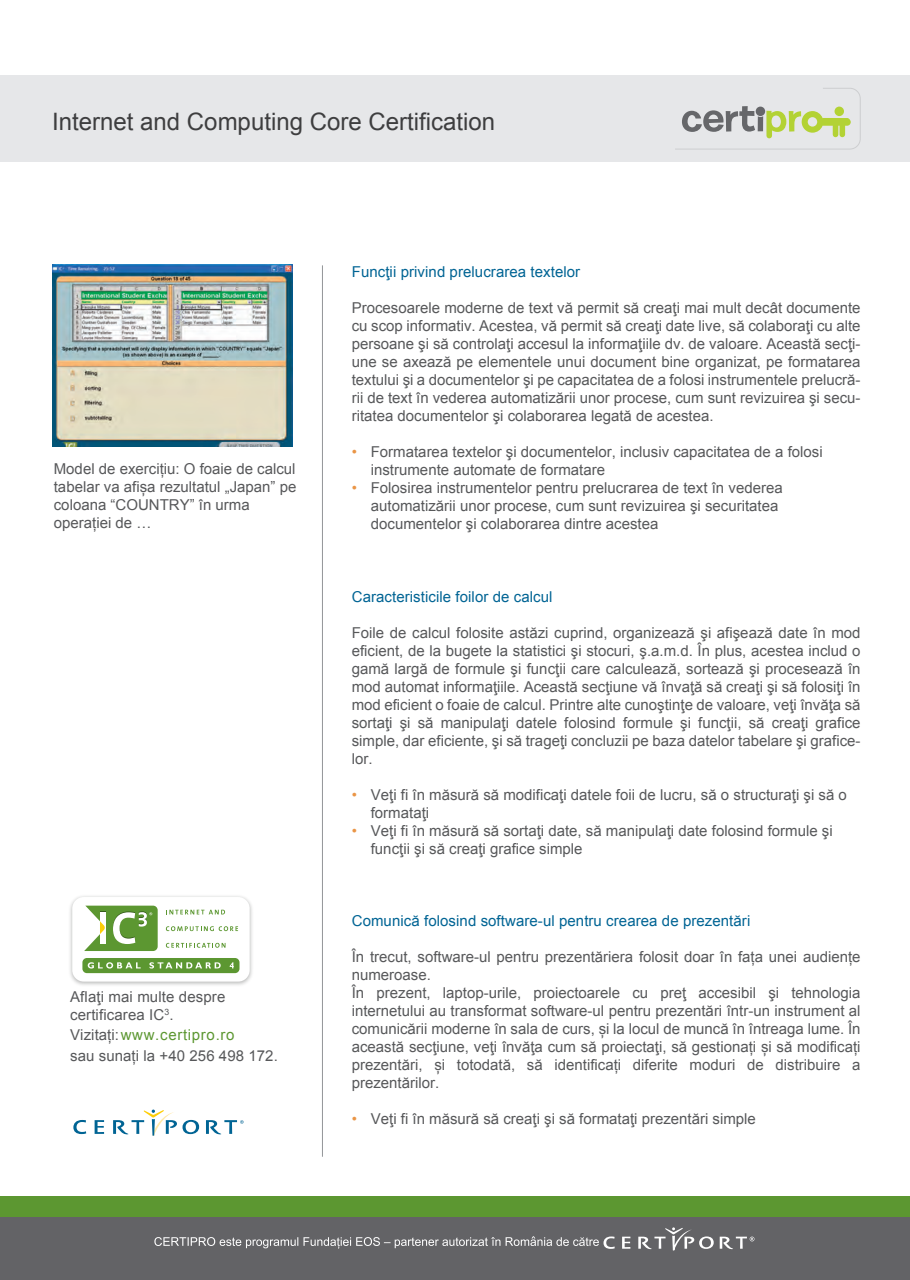
<style>
.page{position:relative;width:910px;height:1280px;background:#fff}
.page>*{position:absolute;margin:0;border:0;box-sizing:border-box;transform-origin:0 0}
.t1{font:24px "Arial";color:#3e3e3f}
.t2{font:15px/18px "Arial";color:#57585a}
.t3{font:15px "Arial";letter-spacing:.005em;color:#006494}
.s1{color:#5c9731}
.s2{color:#ea9546}
</style>
<div class="page">
<div style="left:0;top:1196px;width:910px;height:43px;background:#5c9731"></div>
<div style="left:0;top:1217px;width:910px;height:63px;background:#636366"></div>
<hr style="left:322px;top:265px;width:1px;height:892px;background:#939598">
<img style="left:52px;top:264px;width:241px;height:182px">
<img style="left:70px;top:896px;width:182px;height:89px">
<div style="left:73px;top:898px;width:175px;height:82px;background:#fff;border-radius:10px"></div>
<div style="left:72px;top:897px;width:178px;height:84px;border:2px solid #fff;border-radius:10px"></div>
<svg style="left:166px;top:943px;width:60px;height:5px"></svg>
<svg style="left:166px;top:926px;width:72px;height:5px"></svg>
<svg style="left:166px;top:910px;width:59px;height:4px"></svg>
<svg style="left:84px;top:906px;width:74px;height:45px"></svg>
<div style="left:82px;top:958px;width:157px;height:15px;background:#5c9731;border-radius:4px"></div>
<svg style="left:88px;top:962px;width:53px;height:6px"></svg>
<svg style="left:149px;top:962px;width:72px;height:6px"></svg>
<svg style="left:230px;top:962px;width:4px;height:6px"></svg>
<svg style="left:73px;top:1120px;width:13px;height:14px"></svg>
<svg style="left:95px;top:1120px;width:9px;height:14px"></svg>
<svg style="left:183px;top:1120px;width:16px;height:14px"></svg>
<svg style="left:113px;top:1109px;width:64px;height:27px"></svg>
<svg style="left:206px;top:1120px;width:38px;height:15px"></svg>
<div style="left:0;top:75px;width:910px;height:86px;background:#e6e7e9"></div>
<svg style="left:675px;top:88px;width:186px;height:62px"></svg>
<div style="left:756px;top:107px;width:9px;height:9px;background:#66676a;border-radius:50%"></div>
<svg style="left:154px;top:1227px;width:600px;height:23px"></svg>
<h1 class="t1" style="left:52px;top:106px;width:444px">Internet and Computing Core Certification</h1>
<p class="t2" style="left:54px;top:459px;width:244px">Model de exercițiu: O foaie de calcul tabelar va afișa rezultatul „Japan” pe coloana “COUNTRY” în urma operației de …</p>
<p class="t2" style="left:70px;top:988px;width:157px">Aflaţi mai multe despre certificarea IC<sup>3</sup>.</p>
<p class="t2" style="left:70px;top:1024px;width:209px;line-height:21px">Vizitați: <span class="s1">www.certipro.ro<br></span>sau sunați la +40 256 498 172.</p>
<p class="t3" style="left:352px;top:262px;width:230px">Funcţii privind prelucrarea textelor</p>
<p class="t2" style="left:352px;top:299px;width:510px;text-align:justify">Procesoarele moderne de text vă permit să creaţi mai mult decât documente cu scop informativ. Acestea, vă permit să creaţi date live, să colaboraţi cu alte persoane şi să controlaţi accesul la informaţiile dv. de valoare. Această secţi&shy;une se axează pe elementele unui document bine organizat, pe formatarea textului şi a documentelor şi pe capacitatea de a folosi instrumentele prelucră&shy;rii de text în vederea automatizării unor procese, cum sunt revizuirea şi secu&shy;ritatea documentelor şi colaborarea legată de acestea.</p>
<p class="t2" style="left:371px;top:443px;width:453px;text-indent:-19px"><span class="s2">•</span> Formatarea textelor şi documentelor, inclusiv capacitatea de a folosi instrumente automate de formatare</p>
<p class="t2" style="left:371px;top:479px;width:413px;text-indent:-19px"><span class="s2">•</span> Folosirea instrumentelor pentru prelucrarea de text în vederea automatizării unor procese, cum sunt revizuirea şi securitatea documentelor şi colaborarea dintre acestea</p>
<p class="t3" style="left:352px;top:586px;width:202px">Caracteristicile foilor de calcul</p>
<p class="t2" style="left:352px;top:623px;width:510px;text-align:justify">Foile de calcul folosite astăzi cuprind, organizează şi afişează date în mod eficient, de la bugete la statistici şi stocuri, ş.a.m.d. În plus, acestea includ o gamă largă de formule şi funcţii care calculează, sortează şi procesează în mod automat informaţiile. Această secţiune vă învaţă să creaţi şi să folosiţi în mod eficient o foaie de calcul. Printre alte cunoştinţe de valoare, veţi învăţa să sortaţi şi să manipulaţi datele folosind formule şi funcţii, să creaţi grafice simple, dar eficiente, şi să trageţi concluzii pe baza datelor tabelare şi grafice&shy;lor.</p>
<p class="t2" style="left:371px;top:785px;width:478px;text-indent:-19px"><span class="s2">•</span> Veţi fi în măsură să modificaţi datele foii de lucru, să o structuraţi şi să o formataţi</p>
<p class="t2" style="left:371px;top:821px;width:463px;text-indent:-19px"><span class="s2">•</span> Veţi fi în măsură să sortaţi date, să manipulaţi date folosind formule şi funcţii şi să creaţi grafice simple</p>
<p class="t3" style="left:352px;top:910px;width:400px">Comunică folosind software-ul pentru crearea de prezentări</p>
<p class="t2" style="left:352px;top:947px;width:510px">În trecut, software-ul pentru prezentăriera folosit doar în fața unei audiențe numeroase.<br>În prezent, laptop-urile, proiectoarele cu preţ accesibil şi tehnologia internetului au transformat software-ul pentru prezentări într-un instrument al comunicării moderne în sala de curs, și la locul de muncă în întreaga lume. În această secţiune, veţi învăţa cum să proiectaţi, să gestionați și să modificați prezentări, și totodată, să identificați diferite moduri de distribuire a prezentărilor.</p>
<p class="t2" style="left:352px;top:1109px;width:406px"><span class="s2">•</span> Veţi fi în măsură să creaţi şi să formataţi prezentări simple</p>
</div>
